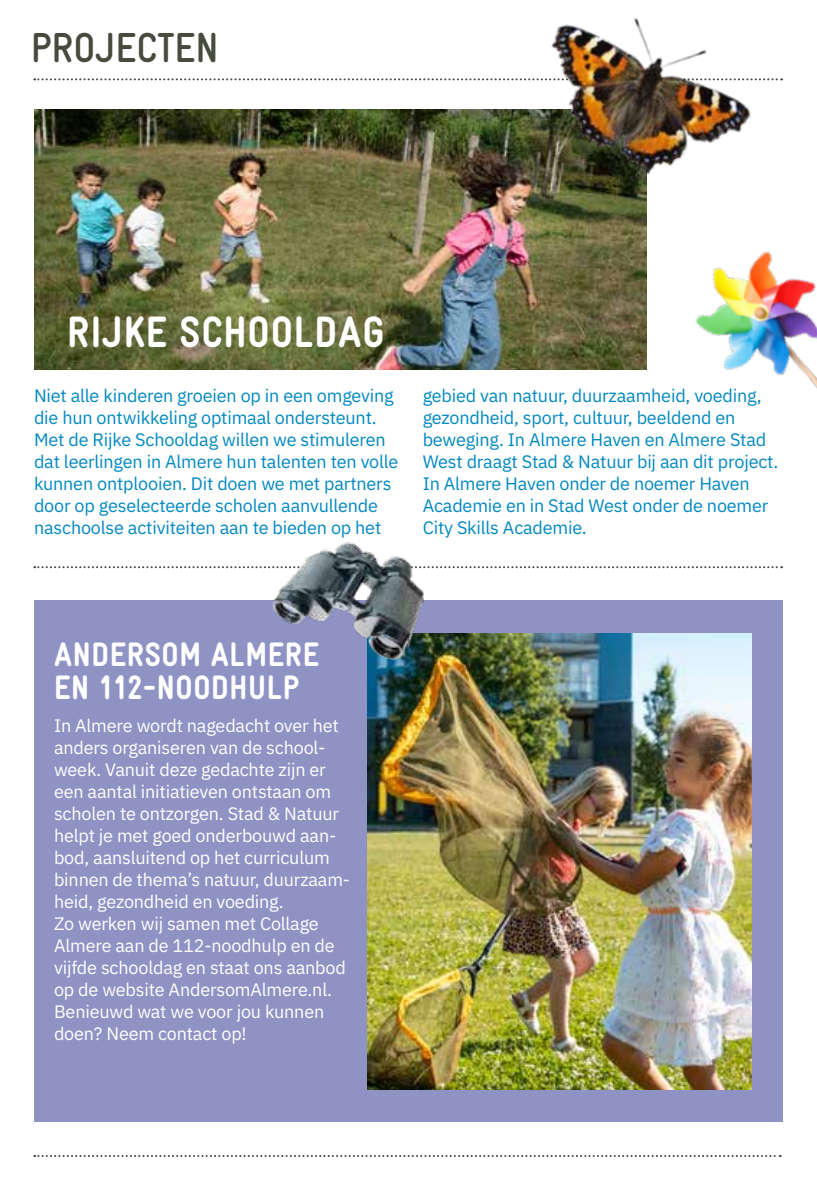
<style>
.page{position:relative;width:817px;height:1191px;background:#fff}
.page>*{position:absolute;margin:0;border:0;box-sizing:border-box;transform-origin:0 0}
.t1{font:900 44px "Gravur Condensed";letter-spacing:.02em;color:#fff}
.t2{font:700 42px "Gravur Condensed";color:#464b3d}
.t3{font:900 34px/33px "Gravur Condensed";letter-spacing:.02em;color:#fff}
.t4{font:18px/22px "IBM Plex Sans";letter-spacing:-.01em;color:#0088c1}
.t5{font:18px/22px "IBM Plex Sans";letter-spacing:-.01em;color:#fff}
</style>
<div class="page">
<div style="left:34px;top:600px;width:748px;height:521px;background:#8f93c4"></div>
<svg style="left:34px;top:78px;width:459px;height:2px"></svg>
<svg style="left:34px;top:566px;width:748px;height:2px"></svg>
<svg style="left:34px;top:1155px;width:746px;height:2px"></svg>
<img style="left:34px;top:109px;width:612px;height:260px">
<img style="left:367px;top:633px;width:384px;height:456px">
<img style="left:493px;top:18px;width:291px;height:208px">
<img style="left:249px;top:542px;width:205px;height:125px">
<img style="left:661px;top:215px;width:155px;height:172px">
<h2 class="t2" style="left:31px;top:24px;width:189px">PROJECTEN</h2>
<h1 class="t1" style="left:67px;top:307px;width:319px">RIJKE SCHOOLDAG</h1>
<p class="t4" style="left:34px;top:383px;width:366px">Niet alle kinderen groeien op in een omgeving die hun ontwikkeling optimaal ondersteunt.<br>Met de Rijke Schooldag willen we stimuleren dat leerlingen in Almere hun talenten ten volle kunnen ontplooien. Dit doen we met partners door op geselecteerde scholen aanvullende naschoolse activiteiten aan te bieden op het</p>
<p class="t4" style="left:422px;top:383px;width:357px">gebied van natuur, duurzaamheid, voeding, gezondheid, sport, cultuur, beeldend en beweging. In Almere Haven en Almere Stad West draagt Stad &amp; Natuur bij aan dit project.<br>In Almere Haven onder de noemer Haven Academie en in Stad West onder de noemer City Skills Academie.</p>
<h3 class="t3" style="left:54px;top:638px;width:266px">ANDERSOM ALMERE<br>EN 112-NOODHULP</h3>
<p class="t5" style="left:54px;top:713px;width:297px">In Almere wordt nagedacht over het anders organiseren van de school&shy;week. Vanuit deze gedachte zijn er een aantal initiatieven ontstaan om scholen te ontzorgen. Stad &amp; Natuur helpt je met goed onderbouwd aan&shy;bod, aansluitend op het curriculum binnen de thema’s natuur, duurzaam&shy;heid, gezondheid en voeding.<br>Zo werken wij samen met Collage Almere aan de 112-noodhulp en de vijfde schooldag en staat ons aanbod op de website AndersomAlmere.nl.<br>Benieuwd wat we voor jou kunnen doen? Neem contact op!</p>
</div>
